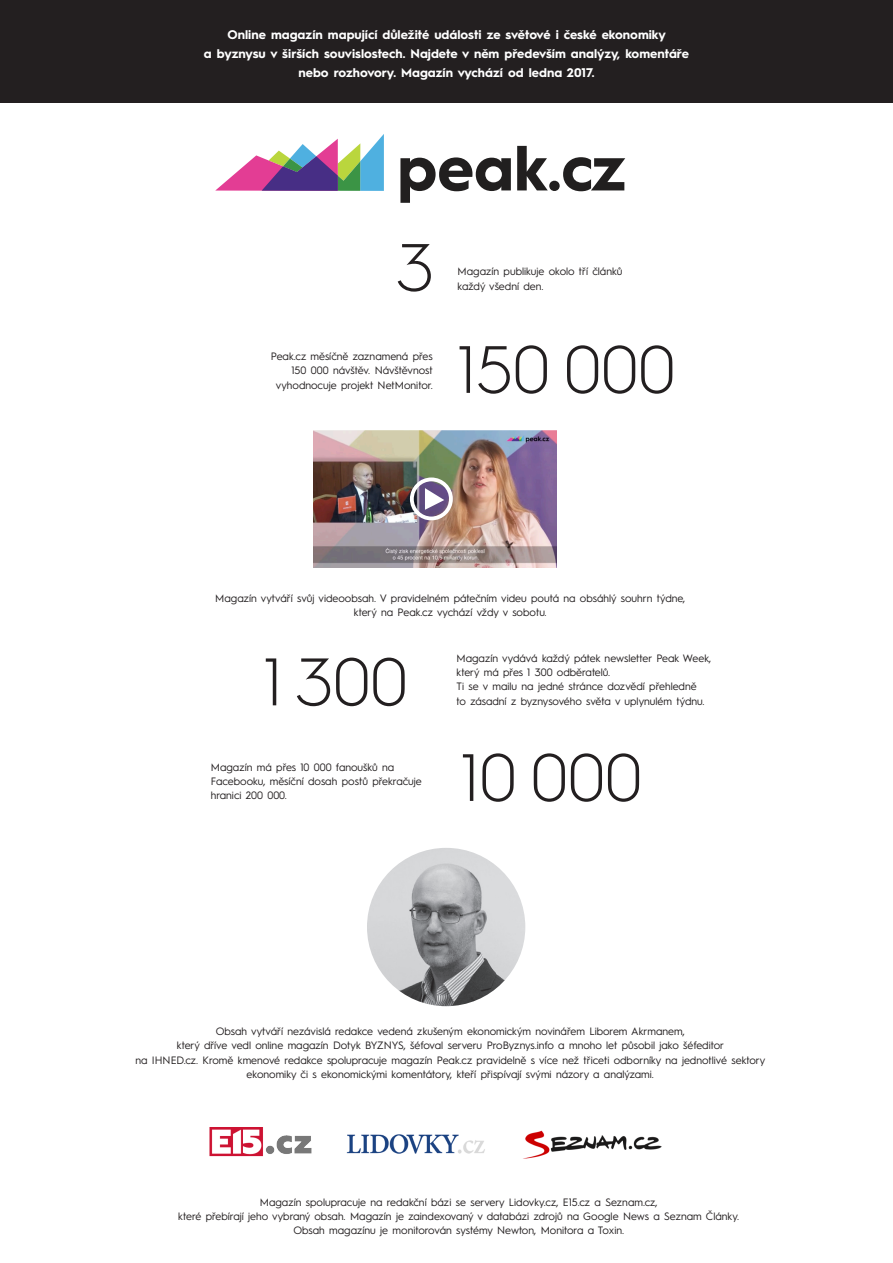
<style>
.page{position:relative;width:893px;height:1263px;background:#fff}
.page>*{position:absolute;margin:0;border:0;box-sizing:border-box;transform-origin:0 0}
.t1{font:300 67.2px "Hurme Geometric Sans 1";color:#231f20}
.t2{font:300 66.9px "Hurme Geometric Sans 1";color:#231f20}
.t3{font:700 12.6px/19.2px "Hurme Geometric Sans 1";color:#fff;text-align:center}
.t4{font:10.65px/14.4px "Hurme Geometric Sans 1";color:#231f20;text-align:center}
</style>
<div class="page">
<div style="left:0;top:0;width:893px;height:102px;background:#231f20"></div>
<svg style="left:215px;top:134px;width:169px;height:57px"></svg>
<svg style="left:400px;top:157px;width:111px;height:46px"></svg>
<svg style="left:517px;top:146px;width:108px;height:46px"></svg>
<img style="left:346px;top:1134px;width:139px;height:20px">
<img style="left:209px;top:1127px;width:103px;height:30px">
<img style="left:523px;top:1130px;width:139px;height:29px">
<img style="left:313px;top:430px;width:244px;height:138px">
<svg style="left:425px;top:488px;width:19px;height:22px"></svg>
<div style="left:410px;top:477px;width:43px;height:43px;border:4px solid #fff;border-radius:50%"></div>
<img style="left:367px;top:848px;width:158px;height:158px;border-radius:79px">
<p class="t3" style="left:204px;top:24px;width:486px">Online magazín mapující důležité události ze světové i české ekonomiky<br>a byznysu v širších souvislostech. Najdete v něm především analýzy, komentáře nebo rozhovory. Magazín vychází od ledna 2017.</p>
<p class="t2" style="left:397px;top:222px;width:39px">3</p>
<p class="t4" style="left:458px;top:264px;width:166px">Magazín publikuje okolo tří článků</p>
<p class="t4" style="left:458px;top:278px;width:87px">každý všední den.</p>
<p class="t4" style="left:271px;top:348px;width:163px;text-align:right">Peak.cz měsíčně zaznamená přes<br>150 000 návštěv. Návštěvnost vyhodnocuje projekt NetMonitor.</p>
<p class="t2" style="left:457px;top:324px;width:220px">150 000</p>
<p class="t4" style="left:215px;top:590px;width:471px">Magazín vytváří svůj videoobsah. V pravidelném pátečním videu poutá na obsáhlý souhrn týdne, který na Peak.cz vychází vždy v sobotu.</p>
<p class="t1" style="left:263px;top:636px;width:146px">1 300</p>
<p class="t4" style="left:211px;top:759px;width:212px;text-align:left">Magazín má přes 10 000 fanoušků na<br>Facebooku, měsíční dosah postů překračuje hranici 200 000.</p>
<p class="t4" style="left:457px;top:650px;width:256px;text-align:left">Magazín vydává každý pátek newsletter Peak Week, který má přes 1 300 odběratelů.<br>Ti se v mailu na jedné stránce dozvědí přehledně</p>
<p class="t4" style="left:457px;top:693px;width:249px">to zásadní z byznysového světa v uplynulém týdnu.</p>
<p class="t2" style="left:461px;top:732px;width:183px">10 000</p>
<p class="t4" style="left:135px;top:1023px;width:631px">Obsah vytváří nezávislá redakce vedená zkušeným ekonomickým novinářem Liborem Akrmanem,<br>který dříve vedl online magazín Dotyk BYZNYS, šéfoval serveru ProByznys.info a mnoho let působil jako šéfeditor<br>na IHNED.cz. Kromě kmenové redakce spolupracuje magazín Peak.cz pravidelně s více než třiceti odborníky na jednotlivé sektory ekonomiky či s ekonomickými komentátory, kteří přispívají svými názory a analýzami.</p>
<p class="t4" style="left:260px;top:1194px;width:399px">Magazín spolupracuje na redakční bázi se servery Lidovky.cz, E15.cz a Seznam.cz,</p>
<p class="t4" style="left:178px;top:1208px;width:562px">které přebírají jeho vybraný obsah. Magazín je zaindexovaný v databázi zdrojů na Google News a Seznam Články.</p>
<p class="t4" style="left:293px;top:1223px;width:332px">Obsah magazínu je monitorován systémy Newton, Monitora a Toxin.</p>
</div>
